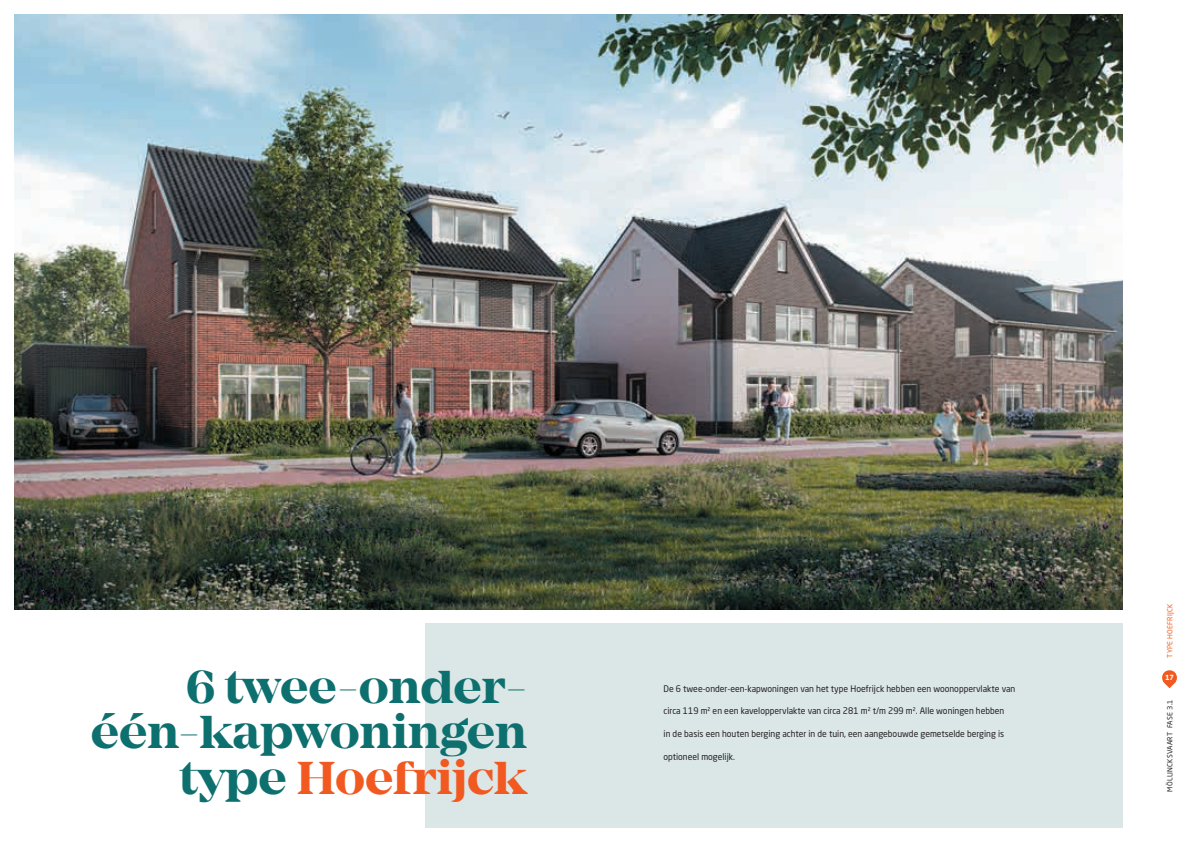
<style>
.page{position:relative;width:1191px;height:842px;background:#fff}
.page>*{position:absolute;margin:0;border:0;box-sizing:border-box;transform-origin:0 0}
.t1{font:700 48px/45.4px "Mirador";letter-spacing:-.01em;color:#0d6f6e;text-align:right}
.t2{font:9px "Neo Sans Std";color:#231f20;scale:.96 1}
.t3{font:7px "Neo Sans Std";letter-spacing:.03em;color:#231f20}
.t4{font:7px "Neo Sans Std";letter-spacing:.03em;color:#f25d21}
.t5{font:700 7px "Neo Sans Std";color:#fff}
.s1{color:#f15921}
</style>
<div class="page">
<svg style="left:1162px;top:670px;width:15px;height:18px"></svg>
<img style="left:14px;top:14px;width:1109px;height:595px">
<div style="left:425px;top:624px;width:698px;height:204px;background:#dbe6e6"></div>
<h1 class="t1" style="left:91px;top:665px;width:438px">6 twee-onder&shy;één-kapwoningen type <span class="s1">Hoefrijck</span></h1>
<p class="t2" style="left:663px;top:683px;width:368px">De 6 twee-onder-een-kapwoningen van het type Hoefrijck hebben een woonoppervlakte van</p>
<p class="t2" style="left:663px;top:706px;width:356px">circa 119 m2 en een kaveloppervlakte van circa 281 m2 t/m 299 m2. Alle woningen hebben</p>
<p class="t2" style="left:663px;top:728px;width:356px">in de basis een houten berging achter in de tuin, een aangebouwde gemetselde berging is</p>
<p class="t2" style="left:663px;top:751px;width:76px">optioneel mogelijk.</p>
<p class="t4" style="left:1165px;top:658px;width:55px;rotate:-90deg">TYPE HOEFRIJCK</p>
<p class="t5" style="left:1165px;top:673px;width:11px">17</p>
<p class="t3" style="left:1165px;top:791px;width:94px;rotate:-90deg">MÖLLINCKSVAART FASE 3.1</p>
</div>
